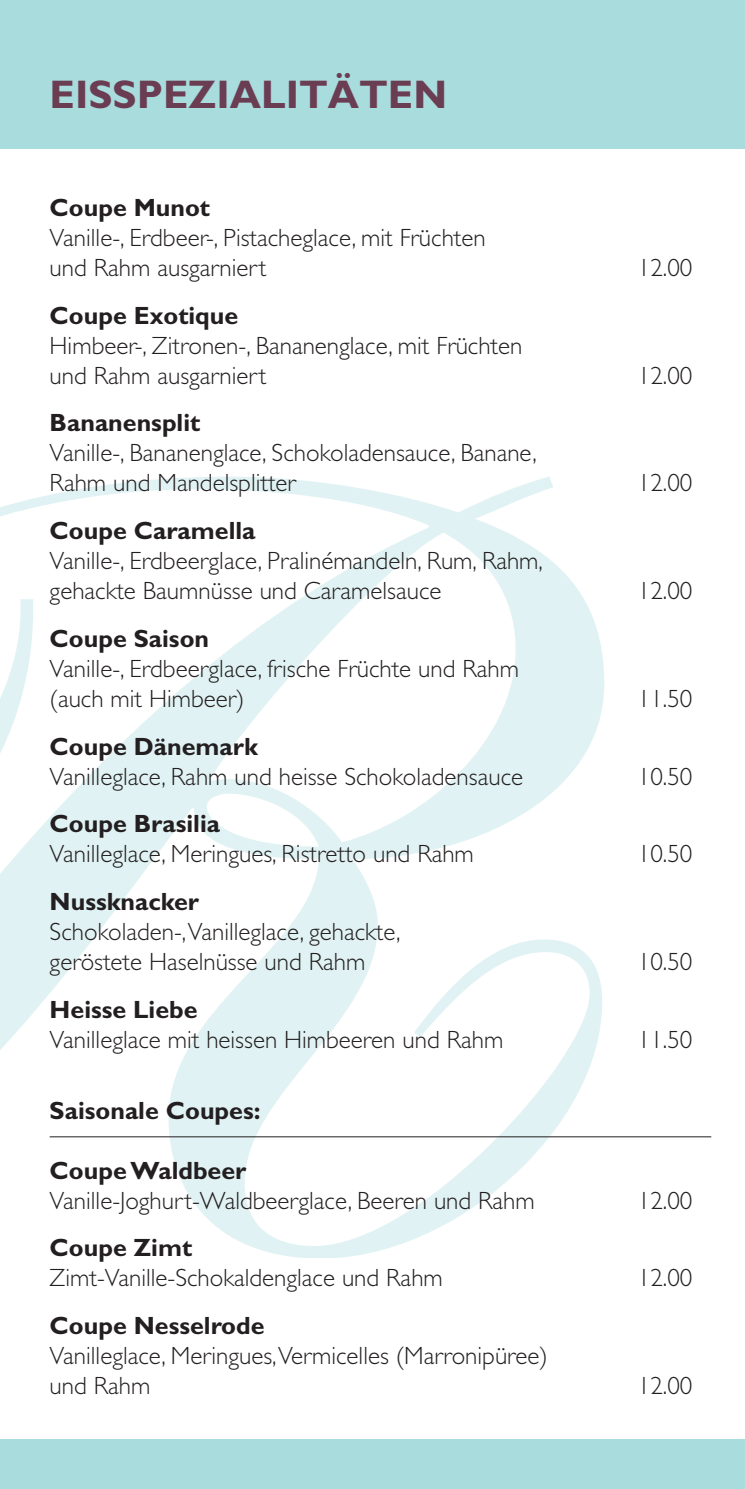
<style>
.page{position:relative;width:745px;height:1489px;background:#fff}
.page>*{position:absolute;margin:0;border:0;box-sizing:border-box;transform-origin:0 0}
.t1{font:700 40px "Gill Sans";color:#6a3d53}
.t2{font:300 25px/30px "Gill Sans";color:#231f20}
.t3{font:700 25px "Gill Sans";color:#231f20}
</style>
<div class="page">
<hr style="left:50px;top:1136px;width:660px;height:1px;background:#231f20">
<div style="left:0;top:0;width:744px;height:149px;background:#a9dcdd"></div>
<div style="left:0;top:1439px;width:744px;height:49px;background:#a9dcdd"></div>
<p class="t1" style="left:50px;top:71px;width:399px">EISSPEZIALITÄTEN</p>
<p class="t3" style="left:50px;top:192px;width:162px">Coupe Munot</p>
<p class="t2" style="left:50px;top:223px;width:437px">Vanille-, Erdbeer-, Pistacheglace, mit Früchten und Rahm ausgarniert</p>
<p class="t3" style="left:50px;top:300px;width:190px">Coupe Exotique</p>
<p class="t2" style="left:50px;top:330px;width:474px">Himbeer-, Zitronen-, Bananenglace, mit Früchten und Rahm ausgarniert</p>
<p class="t3" style="left:50px;top:408px;width:152px">Bananensplit</p>
<p class="t2" style="left:50px;top:438px;width:488px">Vanille-, Bananenglace, Schokoladensauce, Banane,<br>Rahm und Mandelsplitter</p>
<p class="t2" style="left:637px;top:253px;width:56px">12.00</p>
<p class="t2" style="left:637px;top:360px;width:56px">12.00</p>
<p class="t2" style="left:637px;top:468px;width:56px">12.00</p>
<p class="t3" style="left:50px;top:516px;width:207px">Coupe Caramella</p>
<p class="t2" style="left:50px;top:546px;width:494px">Vanille-, Erdbeerglace, Pralinémandeln, Rum, Rahm,</p>
<p class="t2" style="left:50px;top:576px;width:393px">gehackte Baumnüsse und Caramelsauce</p>
<p class="t2" style="left:637px;top:576px;width:56px">12.00</p>
<p class="t3" style="left:50px;top:623px;width:161px">Coupe Saison</p>
<p class="t2" style="left:50px;top:653px;width:470px">Vanille-, Erdbeerglace, frische Früchte und Rahm (auch mit Himbeer)</p>
<p class="t2" style="left:637px;top:683px;width:56px">11.50</p>
<p class="t3" style="left:50px;top:731px;width:209px">Coupe Dänemark</p>
<p class="t2" style="left:50px;top:761px;width:474px">Vanilleglace, Rahm und heisse Schokoladensauce</p>
<p class="t2" style="left:637px;top:761px;width:56px">10.50</p>
<p class="t3" style="left:50px;top:809px;width:172px">Coupe Brasilia</p>
<p class="t2" style="left:50px;top:839px;width:425px">Vanilleglace, Meringues, Ristretto und Rahm</p>
<p class="t2" style="left:637px;top:839px;width:56px">10.50</p>
<p class="t3" style="left:50px;top:886px;width:151px">Nussknacker</p>
<p class="t2" style="left:50px;top:917px;width:352px">Schokoladen-,Vanilleglace, gehackte, geröstete Haselnüsse und Rahm</p>
<p class="t2" style="left:637px;top:947px;width:56px">10.50</p>
<p class="t3" style="left:50px;top:994px;width:149px">Heisse Liebe</p>
<p class="t2" style="left:50px;top:1024px;width:455px">Vanilleglace mit heissen Himbeeren und Rahm</p>
<p class="t2" style="left:637px;top:1024px;width:56px">11.50</p>
<p class="t3" style="left:50px;top:1095px;width:212px">Saisonale Coupes:</p>
<p class="t3" style="left:50px;top:1155px;width:198px">Coupe Waldbeer</p>
<p class="t2" style="left:50px;top:1185px;width:486px">Vanille-Joghurt-Waldbeerglace, Beeren und Rahm</p>
<p class="t2" style="left:637px;top:1185px;width:56px">12.00</p>
<p class="t3" style="left:50px;top:1233px;width:144px">Coupe Zimt</p>
<p class="t2" style="left:50px;top:1263px;width:394px">Zimt-Vanille-Schokaldenglace und Rahm</p>
<p class="t2" style="left:637px;top:1263px;width:56px">12.00</p>
<p class="t3" style="left:50px;top:1310px;width:216px">Coupe Nesselrode</p>
<p class="t2" style="left:50px;top:1340px;width:499px">Vanilleglace, Meringues,Vermicelles (Marronipüree) und Rahm</p>
<p class="t2" style="left:637px;top:1370px;width:56px">12.00</p>
</div>
